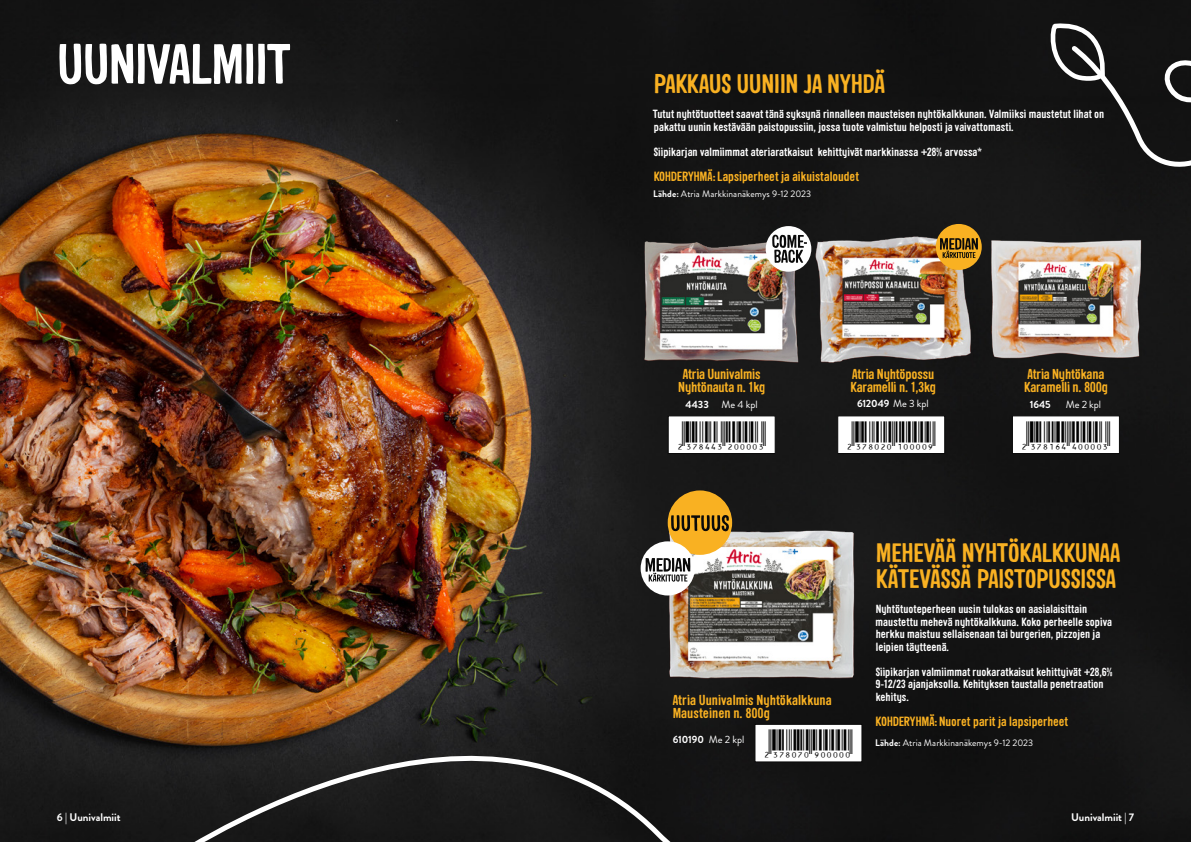
<style>
.page{position:relative;width:1191px;height:842px;background:#fff}
.page>*{position:absolute;margin:0;border:0;box-sizing:border-box;transform-origin:0 0}
.t1{font:700 55px "Sini";letter-spacing:-.025em;color:#fff}
.t2{font:28.1px "JLEAN Matala";color:#000}
.t3{font:700 26px/26px "Sini";letter-spacing:-.015em;color:#f9b122}
.t4{font:700 14px/12.5px "Sini";letter-spacing:-.01em;color:#f9b122}
.t5{font:700 13px "Sini";color:#f9b122}
.t6{font:700 11.5px/12.5px "Sini";letter-spacing:.005em;color:#fff}
.t7{font:700 11px "Brandon Grotesque";letter-spacing:-.005em;color:#fff}
.t8{font:700 10.5px "Brandon Grotesque";letter-spacing:-.015em;color:#fff}
.t9{font:10.5px "Brandon Grotesque";letter-spacing:-.005em;color:#fff}
.t10{font:9.5px "Brandon Grotesque";letter-spacing:.005em;color:#fff}
.s1{font-weight:700}
.s2{font-weight:400}
</style>
<div class="page">
<img style="left:0;top:0;width:1191px;height:842px">
<div style="left:1047px;top:0;width:144px;height:255px;background:#131313"></div>
<svg style="left:157px;top:647px;width:1034px;height:195px;background:#2a221b"></svg>
<img style="left:657px;top:513px;width:208px;height:181px">
<div style="left:667px;top:490px;width:65px;height:65px;background:#f9b122;border-radius:50%"></div>
<svg style="left:671px;top:515px;width:58px;height:17px"></svg>
<div style="left:640px;top:541px;width:55px;height:54px;background:#fff;border-radius:50%"></div>
<svg style="left:645px;top:558px;width:45px;height:24px"></svg>
<img style="left:640px;top:230px;width:162px;height:141px">
<div style="left:667px;top:415px;width:108px;height:39px;background:#fff;border:1px solid #0a0a0a"></div>
<img style="left:988px;top:232px;width:155px;height:136px">
<img style="left:810px;top:228px;width:166px;height:145px">
<div style="left:935px;top:224px;width:46px;height:46px;background:#f9b122;border-radius:50%"></div>
<svg style="left:940px;top:238px;width:38px;height:20px"></svg>
<div style="left:765px;top:226px;width:46px;height:46px;background:#fff;border-radius:50%"></div>
<svg style="left:772px;top:235px;width:35px;height:28px"></svg>
<div style="left:837px;top:415px;width:108px;height:39px;background:#fff;border:1px solid #0a0a0a"></div>
<div style="left:1012px;top:415px;width:108px;height:39px;background:#fff;border:1px solid #0a0a0a"></div>
<div style="left:754px;top:724px;width:108px;height:38px;background:#fff;border:1px solid #0a0a0a"></div>
<h1 class="t1" style="left:57px;top:30px;width:235px">UUNIVALMIIT</h1>
<h3 class="t3" style="left:653px;top:70px;width:233px">PAKKAUS UUNIIN JA NYHDÄ</h3>
<p class="t6" style="left:653px;top:108px;width:453px">Tutut nyhtötuotteet saavat tänä syksynä rinnalleen mausteisen nyhtökalkkunan. Valmiiksi maustetut lihat on pakattu uunin kestävään paistopussiin, jossa tuote valmistuu helposti ja vaivattomasti.</p>
<p class="t6" style="left:654px;top:145px;width:330px">Siipikarjan valmiimmat ateriaratkaisut kehittyivät markkinassa +28% arvossa*</p>
<p class="t5" style="left:653px;top:168px;width:207px">KOHDERYHMÄ:Lapsiperheet ja aikuistaloudet</p>
<p class="t10" style="left:653px;top:187px;width:160px"><span class="s1">Lähde:</span> Atria Markkinanäkemys 9-12 2023</p>
<p class="t4" style="left:678px;top:368px;width:88px;text-align:center">Atria Uunivalmis<br>Nyhtönauta n. 1kg</p>
<p class="t9" style="left:685px;top:397px;width:74px"><span class="s1">4433</span> Me 4 kpl</p>
<p class="t4" style="left:850px;top:368px;width:87px">Atria Nyhtöpossu<br>Karamelli n. 1,3kg</p>
<p class="t8" style="left:857px;top:396px;width:73px">612049 <span class="s2">Me 3 kpl</span></p>
<p class="t4" style="left:1024px;top:368px;width:85px">Atria Nyhtökana<br>Karamelli n. 800g</p>
<p class="t8" style="left:1029px;top:397px;width:23px">1645</p>
<p class="t9" style="left:1065px;top:397px;width:37px">Me 2 kpl</p>
<h2 class="t2" style="left:676px;top:421px;width:91px">’!37B&gt;4=”FDDDDG!</h2>
<h2 class="t2" style="left:845px;top:421px;width:91px">’!37B:2:”EDDDDM!</h2>
<h2 class="t2" style="left:1020px;top:421px;width:91px">’!37B;6&gt;”HDDDDG!</h2>
<h3 class="t3" style="left:875px;top:539px;width:246px">MEHEVÄÄ NYHTÖKALKKUNAA<br>KÄTEVÄSSÄ PAISTOPUSSISSA</h3>
<p class="t6" style="left:875px;top:603px;width:238px">Nyhtötuoteperheen uusin tulokas on aasialaisittain maustettu mehevä nyhtökalkkuna. Koko perheelle sopiva herkku maistuu sellaisenaan tai burgerien, pizzojen ja leipien täytteenä.</p>
<p class="t6" style="left:875px;top:665px;width:239px">Siipikarjan valmiimmat ruokaratkaisut kehittyivät +28,6%<br>9-12/23 ajanjaksolla. Kehityksen taustalla penetraation kehitys.</p>
<p class="t5" style="left:875px;top:713px;width:194px">KOHDERYHMÄ:Nuoret parit ja lapsiperheet</p>
<p class="t4" style="left:673px;top:693px;width:160px">Atria Uunivalmis Nyhtökalkkuna<br>Mausteinen n. 800g</p>
<p class="t8" style="left:673px;top:731px;width:73px">610190 <span class="s2">Me 2 kpl</span></p>
<p class="t10" style="left:875px;top:737px;width:160px"><span class="s1">Lähde:</span> Atria Markkinanäkemys 9-12 2023</p>
<h2 class="t2" style="left:763px;top:729px;width:91px">’!37B:7:”MDDDDD!</h2>
<p class="t7" style="left:57px;top:810px;width:65px">6 | Uunivalmiit</p>
<p class="t7" style="left:1071px;top:810px;width:65px">Uunivalmiit | 7</p>
</div>
